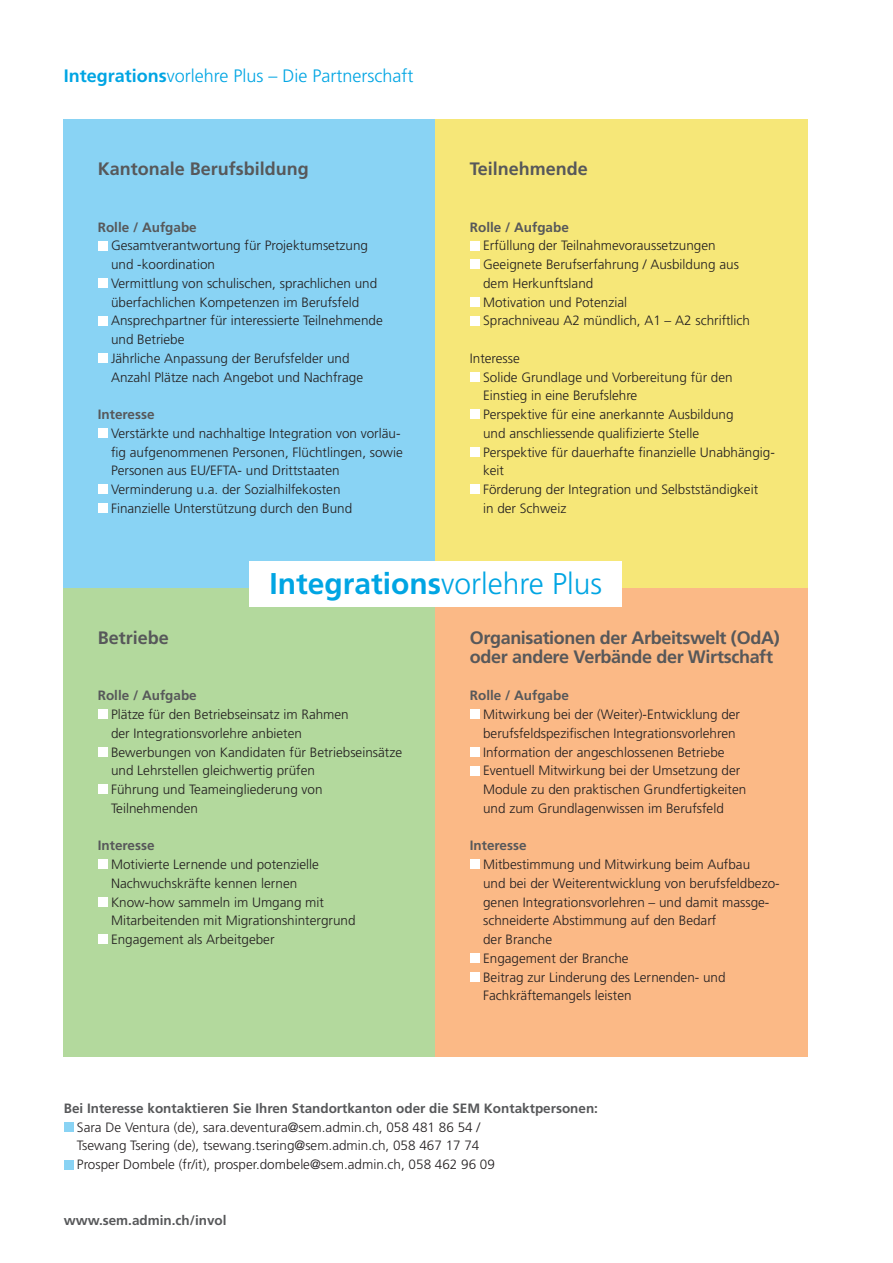
<style>
.page{position:relative;width:893px;height:1263px;background:#fff}
.page>*{position:absolute;margin:0;border:0;box-sizing:border-box;transform-origin:0 0}
.Titel{font:700 30px "Frutiger";color:#00a5e3}
.Untertitel_01{font:700 18px/18.8px "Frutiger";letter-spacing:-.02em;color:#57585a}
.Untertitel_01-2{font:700 18px "Frutiger";color:#57585a}
.Untertitel_01-3{font:300 18px "Frutiger";color:#00a5e3}
.Fliesstext{font:300 13.5px/18.8px "Frutiger";color:#231f20}
.Untertitel_02{font:700 13.5px "Frutiger";color:#57585a}
.s1{font-weight:700}
.s2{font-weight:300}
</style>
<div class="page">
<div style="left:64px;top:119px;width:372px;height:469px;background:#89d3f4"></div>
<div style="left:64px;top:588px;width:372px;height:469px;background:#b3d99d"></div>
<div style="left:436px;top:119px;width:372px;height:469px;background:#f6e778"></div>
<div style="left:436px;top:588px;width:372px;height:469px;background:#fbb986"></div>
<div style="left:98px;top:241px;width:9px;height:9px;background:#fff"></div>
<div style="left:98px;top:278px;width:9px;height:10px;background:#fff"></div>
<div style="left:98px;top:316px;width:9px;height:9px;background:#fff"></div>
<div style="left:98px;top:353px;width:9px;height:10px;background:#fff"></div>
<div style="left:98px;top:428px;width:9px;height:10px;background:#fff"></div>
<div style="left:98px;top:485px;width:9px;height:9px;background:#fff"></div>
<div style="left:98px;top:503px;width:9px;height:10px;background:#fff"></div>
<div style="left:98px;top:710px;width:9px;height:9px;background:#fff"></div>
<div style="left:98px;top:747px;width:9px;height:10px;background:#fff"></div>
<div style="left:98px;top:785px;width:9px;height:9px;background:#fff"></div>
<div style="left:98px;top:860px;width:9px;height:9px;background:#fff"></div>
<div style="left:98px;top:897px;width:9px;height:10px;background:#fff"></div>
<div style="left:98px;top:935px;width:9px;height:9px;background:#fff"></div>
<div style="left:470px;top:241px;width:9px;height:9px;background:#fff"></div>
<div style="left:470px;top:260px;width:9px;height:9px;background:#fff"></div>
<div style="left:470px;top:297px;width:9px;height:10px;background:#fff"></div>
<div style="left:470px;top:316px;width:9px;height:9px;background:#fff"></div>
<div style="left:470px;top:372px;width:9px;height:10px;background:#fff"></div>
<div style="left:470px;top:410px;width:9px;height:9px;background:#fff"></div>
<div style="left:470px;top:447px;width:9px;height:10px;background:#fff"></div>
<div style="left:470px;top:485px;width:9px;height:9px;background:#fff"></div>
<div style="left:470px;top:710px;width:9px;height:9px;background:#fff"></div>
<div style="left:470px;top:747px;width:9px;height:10px;background:#fff"></div>
<div style="left:470px;top:766px;width:9px;height:9px;background:#fff"></div>
<div style="left:470px;top:860px;width:9px;height:9px;background:#fff"></div>
<div style="left:470px;top:953px;width:9px;height:10px;background:#fff"></div>
<div style="left:470px;top:972px;width:9px;height:10px;background:#fff"></div>
<div style="left:250px;top:561px;width:372px;height:46px;background:#fff"></div>
<div style="left:64px;top:1122px;width:9px;height:10px;background:#89d3f4"></div>
<div style="left:64px;top:1160px;width:9px;height:9px;background:#89d3f4"></div>
<h2 class="Untertitel_01-3" style="left:64px;top:65px;width:351px"><span class="s1">Integrations</span>vorlehre Plus – Die Partnerschaft</h2>
<h2 class="Untertitel_01-2" style="left:98px;top:159px;width:213px">Kantonale Berufsbildung</h2>
<h3 class="Untertitel_02" style="left:98px;top:219px;width:101px">Rolle / Aufgabe</h3>
<p class="Fliesstext" style="left:111px;top:236px;width:259px">Gesamtverantwortung für Projektumsetzung und -koordination</p>
<p class="Fliesstext" style="left:111px;top:274px;width:268px">Vermittlung von schulischen, sprachlichen und überfachlichen Kompetenzen im Berufsfeld</p>
<p class="Fliesstext" style="left:111px;top:311px;width:273px">Ansprechpartner für interessierte Teilnehmende und Betriebe</p>
<p class="Fliesstext" style="left:111px;top:349px;width:254px">Jährliche Anpassung der Berufsfelder und<br>Anzahl Plätze nach Angebot und Nachfrage</p>
<h3 class="Untertitel_02" style="left:98px;top:406px;width:58px">Interesse</h3>
<p class="Fliesstext" style="left:111px;top:424px;width:293px">Verstärkte und nachhaltige Integration von vorläu&shy;fig aufgenommenen Personen, Flüchtlingen, sowie<br>Personen aus EU/EFTA- und Drittstaaten</p>
<p class="Fliesstext" style="left:111px;top:480px;width:231px">Verminderung u.a. der Sozialhilfekosten</p>
<p class="Fliesstext" style="left:111px;top:499px;width:243px">Finanzielle Unterstützung durch den Bund</p>
<h2 class="Untertitel_01-2" style="left:470px;top:159px;width:120px">Teilnehmende</h2>
<h3 class="Untertitel_02" style="left:470px;top:219px;width:101px">Rolle / Aufgabe</h3>
<p class="Fliesstext" style="left:483px;top:236px;width:234px">Erfüllung der Teilnahmevoraussetzungen</p>
<p class="Fliesstext" style="left:483px;top:255px;width:257px">Geeignete Berufserfahrung / Ausbildung aus dem Herkunftsland</p>
<p class="Fliesstext" style="left:483px;top:293px;width:146px">Motivation und Potenzial</p>
<p class="Fliesstext" style="left:483px;top:311px;width:269px">Sprachniveau A2 mündlich, A1 – A2 schriftlich</p>
<p class="Fliesstext" style="left:470px;top:349px;width:52px">Interesse</p>
<p class="Fliesstext" style="left:483px;top:368px;width:251px">Solide Grundlage und Vorbereitung für den<br>Einstieg in eine Berufslehre</p>
<p class="Fliesstext" style="left:483px;top:405px;width:252px">Perspektive für eine anerkannte Ausbildung und anschliessende qualifizierte Stelle</p>
<p class="Fliesstext" style="left:483px;top:443px;width:293px">Perspektive für dauerhafte finanzielle Unabhängig&shy;keit</p>
<p class="Fliesstext" style="left:483px;top:480px;width:277px">Förderung der Integration und Selbstständigkeit in der Schweiz</p>
<h1 class="Titel" style="left:269px;top:566px;width:334px">Integrations<span class="s2">vorlehre Plus</span></h1>
<h2 class="Untertitel_01-2" style="left:98px;top:627px;width:73px">Betriebe</h2>
<h3 class="Untertitel_02" style="left:98px;top:688px;width:101px">Rolle / Aufgabe</h3>
<p class="Fliesstext" style="left:111px;top:705px;width:239px">Plätze für den Betriebseinsatz im Rahmen der Integrationsvorlehre anbieten</p>
<p class="Fliesstext" style="left:111px;top:743px;width:293px">Bewerbungen von Kandidaten für Betriebseinsätze und Lehrstellen gleichwertig prüfen</p>
<p class="Fliesstext" style="left:111px;top:780px;width:213px">Führung und Teameingliederung von<br>Teilnehmenden</p>
<h3 class="Untertitel_02" style="left:98px;top:838px;width:58px">Interesse</h3>
<p class="Fliesstext" style="left:111px;top:855px;width:210px">Motivierte Lernende und potenzielle<br>Nachwuchskräfte kennen lernen</p>
<p class="Fliesstext" style="left:111px;top:893px;width:246px">Know-how sammeln im Umgang mit<br>Mitarbeitenden mit Migrationshintergrund</p>
<p class="Fliesstext" style="left:111px;top:930px;width:165px">Engagement als Arbeitgeber</p>
<h2 class="Untertitel_01" style="left:470px;top:629px;width:312px">Organisationen der Arbeitswelt (OdA) oder andere Verbände der Wirtschaft</h2>
<h3 class="Untertitel_02" style="left:470px;top:688px;width:101px">Rolle / Aufgabe</h3>
<p class="Fliesstext" style="left:483px;top:705px;width:259px">Mitwirkung bei der (Weiter)-Entwicklung der berufsfeldspezifischen Integrationsvorlehren</p>
<p class="Fliesstext" style="left:483px;top:743px;width:243px">Information der angeschlossenen Betriebe</p>
<p class="Fliesstext" style="left:483px;top:761px;width:265px">Eventuell Mitwirkung bei der Umsetzung der<br>Module zu den praktischen Grundfertigkeiten und zum Grundlagenwissen im Berufsfeld</p>
<h3 class="Untertitel_02" style="left:470px;top:838px;width:58px">Interesse</h3>
<p class="Fliesstext" style="left:483px;top:855px;width:298px">Mitbestimmung und Mitwirkung beim Aufbau<br>und bei der Weiterentwicklung von berufsfeldbezo&shy;genen Integrationsvorlehren – und damit massge&shy;schneiderte Abstimmung auf den Bedarf<br>der Branche</p>
<p class="Fliesstext" style="left:483px;top:949px;width:147px">Engagement der Branche</p>
<p class="Fliesstext" style="left:483px;top:968px;width:244px">Beitrag zur Linderung des Lernenden- und<br>Fachkräftemangels leisten</p>
<h3 class="Untertitel_02" style="left:64px;top:1100px;width:536px">Bei Interesse kontaktieren Sie Ihren Standortkanton oder die SEM Kontaktpersonen:</h3>
<p class="Fliesstext" style="left:77px;top:1118px;width:405px">Sara De Ventura (de), sara.deventura@sem.admin.ch, 058 481 86 54 /<br>Tsewang Tsering (de), tsewang.tsering@sem.admin.ch, 058 467 17 74</p>
<p class="Fliesstext" style="left:77px;top:1155px;width:419px">Prosper Dombele (fr/it), prosper.dombele@sem.admin.ch, 058 462 96 09</p>
<h3 class="Untertitel_02" style="left:64px;top:1213px;width:164px">www.sem.admin.ch/invol</h3>
</div>
